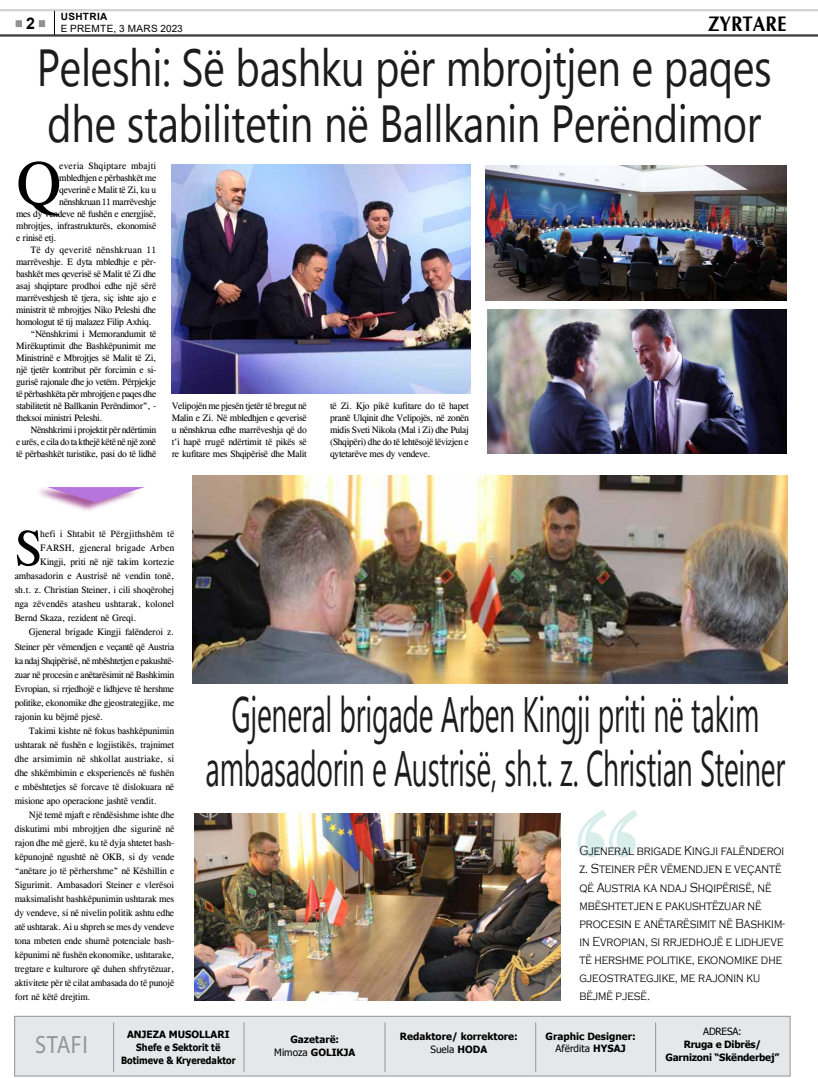
<style>
.page{position:relative;width:818px;height:1078px;background:#fff}
.page>*{position:absolute;margin:0;border:0;box-sizing:border-box;transform-origin:0 0}
.t1{font:62.5px "CG Times";color:#000}
.t2{font:52px/56px "Gadugi";letter-spacing:-.01em;color:#1c1c1c;scale:.8 1}
.t3{font:50.7px "CG Times";color:#000}
.t4{font:49.6px/53.4px "Gadugi";letter-spacing:-.01em;color:#1c1c1c;text-align:center;scale:.57 1}
.t5{font:25px "Myriad Pro";color:#939598;scale:.9 1}
.t6{font:700 21px "CG Omega";color:#000;scale:.9 1}
.t7{font:700 16px "Arial";color:#000}
.t8{font:300 13.5px/18px "Copperplate Gothic";color:#000;scale:.8 1}
.t9{font:700 10px/13px "Tahoma";color:#000;text-align:center}
.t10{font:700 10px/13px "Tahoma";letter-spacing:-.02em;color:#000;text-align:center}
.t11{font:10px "Arial";letter-spacing:.035em;color:#000}
.t12{font:700 10px "Arial";letter-spacing:.035em;color:#000}
.t13{font:10px "Tahoma";letter-spacing:-.02em;color:#000}
.t14{font:9.5px/12px "CG Times";letter-spacing:-.015em;color:#000;text-align:justify}
.t15{font:9.5px "CG Times";letter-spacing:-.04em;color:#000}
.t16{font:9.5px "CG Times";letter-spacing:-.035em;color:#000}
.t17{font:9.5px "CG Times";letter-spacing:.015em;color:#000}
.t18{font:9.5px "CG Times";letter-spacing:.02em;color:#000}
.t19{font:9.5px "CG Times";letter-spacing:.005em;color:#000}
.t20{font:9.5px "CG Times";letter-spacing:.01em;color:#000}
.s1{font-weight:400}
</style>
<div class="page">
<svg style="left:16px;top:21px;width:6px;height:6px"></svg>
<hr style="left:0;top:35px;width:818px;height:1px;background:#000">
<hr style="left:0;top:36px;width:818px;height:1px;background:#000">
<hr style="left:0;top:10px;width:818px;height:1px;background:#c7c8ca">
<hr style="left:0;top:11px;width:818px;height:1px;background:#c7c8ca">
<svg style="left:39px;top:21px;width:6px;height:6px"></svg>
<svg style="left:54px;top:11px;width:1px;height:24px"></svg>
<div style="left:15px;top:1016px;width:775px;height:59px;background:#e6e7e8"></div>
<div style="left:14px;top:1015px;width:776px;height:61px;border:1px solid #939598"></div>
<hr style="left:113px;top:1022px;width:1px;height:49px;background:#939598">
<hr style="left:243px;top:1022px;width:1px;height:49px;background:#939598">
<hr style="left:384px;top:1022px;width:1px;height:49px;background:#939598">
<hr style="left:535px;top:1022px;width:1px;height:49px;background:#939598">
<hr style="left:655px;top:1022px;width:1px;height:49px;background:#939598">
<img style="left:192px;top:475px;width:595px;height:208px">
<div style="left:35px;top:486px;width:105px;height:26px;background:#8e257c;opacity:.75"></div>
<svg style="left:47px;top:487px;width:98px;height:15px"></svg>
<img style="left:194px;top:813px;width:366px;height:186px">
<svg style="left:577px;top:810px;width:61px;height:47px"></svg>
<img style="left:487px;top:309px;width:299px;height:144px">
<img style="left:486px;top:165px;width:300px;height:135px">
<img style="left:172px;top:164px;width:298px;height:229px">
<p class="t12" style="left:61px;top:9px;width:48px">USHTRIA</p>
<h3 class="t7" style="left:26px;top:12px;width:10px">2</h3>
<p class="t11" style="left:61px;top:21px;width:124px">E PREMTE, 3 MARS 2023</p>
<h3 class="t6" style="left:708px;top:11px;width:89px">ZYRTARE</h3>
<h2 class="t2" style="left:37px;top:39px;width:920px">Peleshi: Së bashku për mbrojtjen e paqes dhe stabilitetin në Ballkanin Perëndimor</h2>
<h1 class="t1" style="left:16px;top:147px;width:46px">Q</h1>
<p class="t18" style="left:59px;top:160px;width:98px">everia Shqiptare mbajti</p>
<p class="t14" style="left:59px;top:171px;width:98px">mbledhjen e përbashkët me</p>
<p class="t14" style="left:59px;top:183px;width:98px">qeverinë e Malit të Zi, ku u</p>
<p class="t16" style="left:59px;top:196px;width:98px">nënshkruan 11 marrëveshje</p>
<p class="t14" style="left:16px;top:207px;width:141px">mes dy vendeve në fushën e energjisë,</p>
<p class="t14" style="left:16px;top:219px;width:142px">mbrojtjes, infrastrukturës, ekonomisë</p>
<p class="t14" style="left:16px;top:231px;width:42px">e rinisë etj.</p>
<p class="t18" style="left:30px;top:244px;width:127px">Të dy qeveritë nënshkruan 11</p>
<p class="t14" style="left:16px;top:255px;width:141px">marrëveshje. E dyta mbledhje e për-</p>
<p class="t14" style="left:16px;top:267px;width:141px">bashkët mes qeverisë së Malit të Zi dhe</p>
<p class="t14" style="left:16px;top:279px;width:141px">asaj shqiptare prodhoi edhe një sërë</p>
<p class="t14" style="left:16px;top:291px;width:141px">marrëveshjesh të tjera, siç ishte ajo e</p>
<p class="t14" style="left:16px;top:303px;width:141px">ministrit të mbrojtjes Niko Peleshi dhe</p>
<p class="t14" style="left:16px;top:315px;width:137px">homologut të tij malazez Filip Axhiq.</p>
<p class="t14" style="left:30px;top:327px;width:127px">“Nënshkrimi i Memorandumit të</p>
<p class="t14" style="left:16px;top:339px;width:141px">Mirëkuptimit dhe Bashkëpunimit me</p>
<p class="t14" style="left:16px;top:351px;width:141px">Ministrinë e Mbrojtjes së Malit të Zi,</p>
<p class="t14" style="left:16px;top:363px;width:142px">një tjetër kontribut për forcimin e si-</p>
<p class="t14" style="left:16px;top:375px;width:141px">gurisë rajonale dhe jo vetëm. Përpjekje</p>
<p class="t15" style="left:16px;top:388px;width:141px">të përbashkëta për mbrojtjen e paqes dhe</p>
<p class="t14" style="left:16px;top:399px;width:141px">stabilitetit në Ballkanin Perëndimor”, -</p>
<p class="t14" style="left:16px;top:411px;width:88px">theksoi ministri Peleshi.</p>
<p class="t16" style="left:30px;top:424px;width:127px">Nënshkrimi i projektit për ndërtimin</p>
<p class="t15" style="left:16px;top:436px;width:141px">e urës, e cila do ta kthejë këtë në një zonë</p>
<p class="t14" style="left:16px;top:447px;width:141px">të përbashkët turistike, pasi do të lidhë</p>
<p class="t14" style="left:172px;top:399px;width:136px">Velipojën me pjesën tjetër të bregut në Malin e Zi. Në mbledhjen e qeverisë u nënshkrua edhe marrëveshja që do t’i hapë rrugë ndërtimit të pikës së re kufitare mes Shqipërisë dhe Malit</p>
<p class="t14" style="left:330px;top:399px;width:140px">të Zi. Kjo pikë kufitare do të hapet pranë Ulqinit dhe Velipojës, në zonën midis Sveti Nikola (Mal i Zi) dhe Pulaj (Shqipëri) dhe do të lehtësojë lëvizjen e qytetarëve mes dy vendeve.</p>
<h3 class="t3" style="left:15px;top:519px;width:29px">S</h3>
<p class="t17" style="left:40px;top:528px;width:135px">hefi i Shtabit të Përgjithshëm të</p>
<p class="t17" style="left:40px;top:542px;width:135px">FARSH, gjeneral brigade Arben</p>
<p class="t14" style="left:40px;top:556px;width:135px">Kingji, priti në një takim kortezie</p>
<p class="t14" style="left:15px;top:570px;width:161px">ambasadorin e Austrisë në vendin tonë,</p>
<p class="t14" style="left:15px;top:584px;width:161px">sh.t. z. Christian Steiner, i cili shoqërohej</p>
<p class="t19" style="left:15px;top:598px;width:161px">nga zëvendës atasheu ushtarak, kolonel</p>
<p class="t14" style="left:15px;top:612px;width:123px">Bernd Skaza, rezident në Greqi.</p>
<p class="t14" style="left:29px;top:626px;width:147px">Gjeneral brigade Kingji falënderoi z.</p>
<p class="t14" style="left:15px;top:640px;width:161px">Steiner për vëmendjen e veçantë që Austria</p>
<p class="t15" style="left:15px;top:654px;width:161px">ka ndaj Shqipërisë, në mbështetjen e pakushtë-</p>
<p class="t14" style="left:15px;top:668px;width:161px">zuar në procesin e anëtarësimit në Bashkimin</p>
<p class="t14" style="left:15px;top:682px;width:161px">Evropian, si rrjedhojë e lidhjeve të hershme</p>
<p class="t14" style="left:15px;top:696px;width:161px">politike, ekonomike dhe gjeostrategjike, me</p>
<p class="t14" style="left:15px;top:710px;width:90px">rajonin ku bëjmë pjesë.</p>
<p class="t14" style="left:29px;top:724px;width:147px">Takimi kishte në fokus bashkëpunimin</p>
<p class="t14" style="left:15px;top:738px;width:161px">ushtarak në fushën e logjistikës, trajnimet</p>
<p class="t20" style="left:15px;top:752px;width:161px">dhe arsimimin në shkollat austriake, si</p>
<p class="t14" style="left:15px;top:766px;width:161px">dhe shkëmbimin e eksperiencës në fushën</p>
<p class="t14" style="left:15px;top:780px;width:161px">e mbështetjes së forcave të dislokuara në</p>
<p class="t14" style="left:15px;top:794px;width:144px">misione apo operacione jashtë vendit.</p>
<p class="t14" style="left:29px;top:808px;width:147px">Një temë mjaft e rëndësishme ishte dhe</p>
<p class="t14" style="left:15px;top:822px;width:161px">diskutimi mbi mbrojtjen dhe sigurinë në</p>
<p class="t14" style="left:15px;top:836px;width:161px">rajon dhe më gjerë, ku të dyja shtetet bash-</p>
<p class="t14" style="left:15px;top:850px;width:161px">këpunojnë ngushtë në OKB, si dy vende</p>
<p class="t14" style="left:15px;top:864px;width:161px">“anëtare jo të përhershme” në Këshillin e</p>
<p class="t14" style="left:15px;top:878px;width:161px">Sigurimit. Ambasadori Steiner e vlerësoi</p>
<p class="t14" style="left:15px;top:892px;width:161px">maksimalisht bashkëpunimin ushtarak mes</p>
<p class="t14" style="left:15px;top:906px;width:161px">dy vendeve, si në nivelin politik ashtu edhe</p>
<p class="t14" style="left:15px;top:920px;width:161px">atë ushtarak. Ai u shpreh se mes dy vendeve</p>
<p class="t14" style="left:15px;top:934px;width:161px">tona mbeten ende shumë potenciale bash-</p>
<p class="t14" style="left:15px;top:948px;width:161px">këpunimi në fushën ekonomike, ushtarake,</p>
<p class="t14" style="left:15px;top:962px;width:161px">tregtare e kulturore që duhen shfrytëzuar,</p>
<p class="t14" style="left:15px;top:976px;width:161px">aktivitete për të cilat ambasada do të punojë</p>
<p class="t14" style="left:15px;top:990px;width:78px">fort në këtë drejtim.</p>
<h3 class="t4" style="left:206px;top:687px;width:1018px">Gjeneral brigade Arben Kingji priti në takim ambasadorin e Austrisë, sh.t. z. Christian Steiner</h3>
<p class="t8" style="left:579px;top:842px;width:258px">Gjeneral brigade Kingji falënderoi z. Steiner për vëmendjen e veçantë që Austria ka ndaj Shqipërisë, në mbështetjen e pakushtëzuar në procesin e anëtarësimit në Bashkim&shy;in Evropian, si rrjedhojë e lidhjeve të hershme politike, ekonomike dhe gjeostrategjike, me rajonin ku bëjmë pjesë.</p>
<h3 class="t5" style="left:35px;top:1029px;width:60px">staf i</h3>
<p class="t9" style="left:121px;top:1028px;width:116px">Anjeza Musollari<br>Shefe e Sektorit të<br>Botimeve &amp; Kryeredaktor</p>
<p class="t13" style="left:703px;top:1024px;width:40px">Adresa:</p>
<p class="t9" style="left:274px;top:1032px;width:82px">Gazetarë:<br><span class="s1">Mimoza</span> Golikja</p>
<p class="t9" style="left:430px;top:1030px;width:89px;text-align:left;text-indent:-31px">Redaktore/ korrektore:<br><span class="s1">Suela</span> Hoda</p>
<p class="t9" style="left:545px;top:1030px;width:91px;line-height:12px">Graphic Designer:<br><span class="s1">Afërdita</span> Hysaj</p>
<p class="t10" style="left:665px;top:1038px;width:115px">Rruga e Dibrës/<br>Garnizoni “Skënderbej”</p>
</div>
